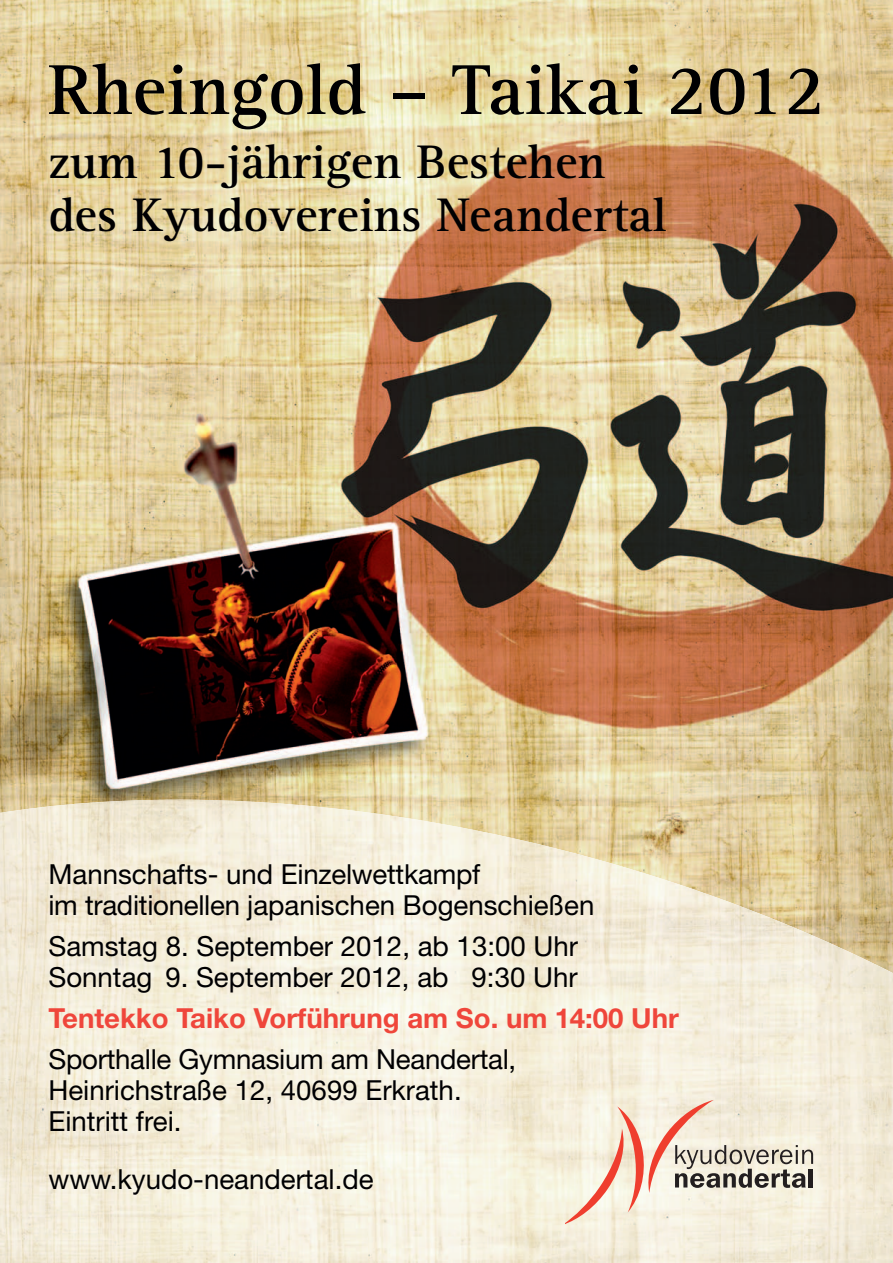
<style>
.page{position:relative;width:893px;height:1263px;background:#fff}
.page>*{position:absolute;margin:0;border:0;box-sizing:border-box;transform-origin:0 0}
.t1{font:700 73.05px "Agfa Rotis Serif";color:#000002}
.t2{font:700 48.75px/52.8px "Agfa Rotis Serif";color:#000002}
.t3{font:27.6px/31px "Helvetica Neue";color:#000002}
.t4{font:700 27.6px "Helvetica Neue";color:#ef463b}
</style>
<div class="page">
<img style="left:0;top:0;width:893px;height:904px">
<img style="left:0;top:800px;width:368px;height:463px">
<img style="left:367px;top:812px;width:211px;height:451px">
<img style="left:577px;top:854px;width:159px;height:409px">
<img style="left:735px;top:904px;width:158px;height:359px">
<svg style="left:565px;top:1100px;width:248px;height:125px;background:#e7d8c8"></svg>
<h1 class="t1" style="left:48px;top:47px;width:778px">Rheingold – Taikai 2012</h1>
<h2 class="t2" style="left:48px;top:137px;width:619px">zum 10-jährigen Bestehen des Kyudovereins Neandertal</h2>
<p class="t3" style="left:48px;top:858px;width:547px">Mannschafts- und Einzelwettkampf<br>im traditionellen japanischen Bogenschießen</p>
<p class="t3" style="left:48px;top:930px;width:531px">Samstag 8. September 2012, ab 13:00 Uhr<br>Sonntag 9. September 2012, ab 9:30 Uhr</p>
<p class="t4" style="left:48px;top:1001px;width:632px">Tentekko Taiko Vorführung am So. um 14:00 Uhr</p>
<p class="t3" style="left:48px;top:1043px;width:469px">Sporthalle Gymnasium am Neandertal,<br>Heinrichstraße 12, 40699 Erkrath.<br>Eintritt frei.</p>
<p class="t3" style="left:48px;top:1163px;width:327px">www.kyudo-neandertal.de</p>
</div>
